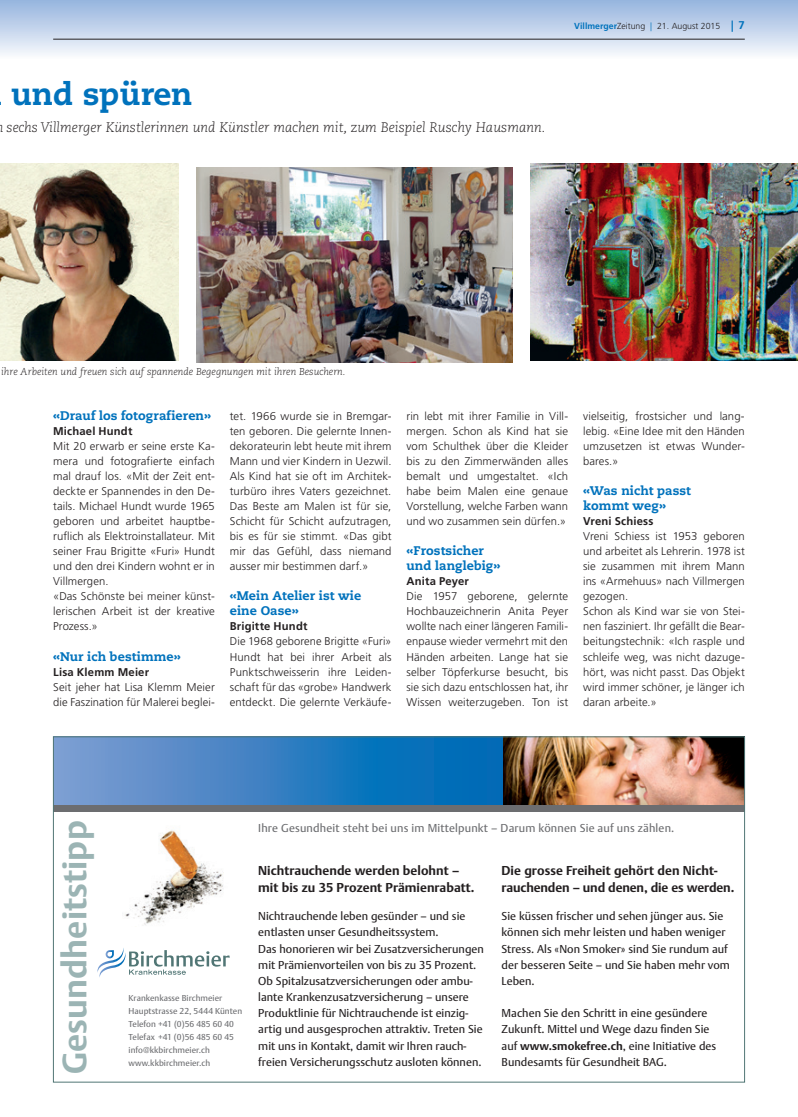
<style>
.page{position:relative;width:798px;height:1117px;background:#fff}
.page>*{position:absolute;margin:0;border:0;box-sizing:border-box;transform-origin:0 0}
.t1{font:700 33.62px "DTL Argo T";letter-spacing:.005em;color:#9bb4b4}
.t2{font:800 31.25px "Caecilia";color:#0072bc}
.t3{font:italic 300 13.75px "Caecilia";color:#231f20}
.t4{font:700 12.75px/16.8px "DTL Argo T";letter-spacing:.005em;color:#231f20}
.t5{font:800 12.5px/15px "Caecilia";letter-spacing:.005em;color:#0072bc}
.t6{font:11.38px/16.1px "DTL Argo T";letter-spacing:.005em;color:#231f20}
.t7{font:11.38px "DTL Argo T";letter-spacing:.015em;color:#6c6d70}
.t8{font:300 11.25px/15px "Frutiger";letter-spacing:.005em;color:#231f20;text-align:justify}
.t9{font:700 11.25px "Frutiger";letter-spacing:.015em;color:#231f20}
.t10{font:italic 300 10px "Caecilia";color:#231f20}
.t11{font:300 8.75px "Frutiger";color:#231f20}
.t12{font:8.5px/13px "DTL Argo T";letter-spacing:.005em;color:#6c6d70}
.s1{font-weight:700;color:#0072bc}
.s2{color:#0072bc}
.s3{font-family:"Myriad";font-weight:700;font-size:11.25px;color:#0072bc}
.s4{font-weight:700;font-size:11.25px;color:#0072bc}
.s5{font-weight:700}
</style>
<div class="page">
<svg style="left:0;top:0;width:797px;height:55px;background:#c2d3ea"></svg>
<hr style="left:53px;top:39px;width:691px;height:1px;background:#231f20">
<img style="left:530px;top:164px;width:267px;height:197px">
<img style="left:0;top:164px;width:179px;height:197px">
<img style="left:196px;top:167px;width:316px;height:195px">
<img style="left:502px;top:738px;width:240px;height:66px">
<svg style="left:97px;top:948px;width:132px;height:29px"></svg>
<svg style="left:55px;top:738px;width:447px;height:66px;background:#3580c2"></svg>
<div style="left:53px;top:804px;width:691px;height:7px;background:#6c6d70"></div>
<img style="left:125px;top:830px;width:99px;height:95px">
<h2 class="t2" style="left:11px;top:75px;width:183px">und spüren</h2>
<p class="t3" style="left:7px;top:120px;width:540px">sechs Villmerger Künstlerinnen und Künstler machen mit, zum Beispiel Ruschy Hausmann.</p>
<p class="t11" style="left:574px;top:21px;width:172px"><span class="s1">Villmerger</span>Zeitung <span class="s2">|</span> 21. August 2015 <span class="s3">|</span> <span class="s4">7</span></p>
<p class="t10" style="left:1px;top:366px;width:346px">ihre Arbeiten und freuen sich auf spannende Begegnungen mit ihren Besuchern.</p>
<p class="t5" style="left:53px;top:408px;width:159px">«Drauf los fotografieren»</p>
<p class="t9" style="left:53px;top:424px;width:81px">Michael Hundt</p>
<p class="t8" style="left:53px;top:439px;width:163px;text-align:left">Mit 20 erwarb er seine erste Ka&shy;mera und fotografierte einfach mal drauf los. «Mit der Zeit ent&shy;deckte er Spannendes in den De&shy;tails. Michael Hundt wurde 1965 geboren und arbeitet hauptbe&shy;ruflich als Elektroinstallateur. Mit seiner Frau Brigitte «Furi» Hundt und den drei Kindern wohnt er in<br>Villmergen.<br>«Das Schönste bei meiner künst&shy;lerischen Arbeit ist der kreative<br>Prozess.»</p>
<p class="t5" style="left:53px;top:648px;width:129px">«Nur ich bestimme»</p>
<p class="t9" style="left:53px;top:664px;width:97px">Lisa Klemm Meier</p>
<p class="t8" style="left:53px;top:679px;width:163px">Seit jeher hat Lisa Klemm Meier die Faszination für Malerei beglei-</p>
<p class="t8" style="left:230px;top:409px;width:163px">tet. 1966 wurde sie in Bremgar&shy;ten geboren. Die gelernte Innen&shy;dekorateurin lebt heute mit ihrem Mann und vier Kindern in Uezwil.<br>Als Kind hat sie oft im Architek&shy;turbüro ihres Vaters gezeichnet.<br>Das Beste am Malen ist für sie, Schicht für Schicht aufzutragen, bis es für sie stimmt. «Das gibt mir das Gefühl, dass niemand ausser mir bestimmen darf.»</p>
<p class="t5" style="left:230px;top:588px;width:133px">«Mein Atelier ist wie eine Oase»</p>
<p class="t9" style="left:230px;top:619px;width:79px">Brigitte Hundt</p>
<p class="t8" style="left:230px;top:634px;width:163px">Die 1968 geborene Brigitte «Furi» Hundt hat bei ihrer Arbeit als Punktschweisserin ihre Leiden&shy;schaft für das «grobe» Handwerk entdeckt. Die gelernte Verkäufe-</p>
<p class="t8" style="left:406px;top:409px;width:163px">rin lebt mit ihrer Familie in Vill&shy;mergen. Schon als Kind hat sie vom Schulthek über die Kleider bis zu den Zimmerwänden alles bemalt und umgestaltet. «Ich habe beim Malen eine genaue Vorstellung, welche Farben wann und wo zusammen sein dürfen.»</p>
<p class="t5" style="left:406px;top:543px;width:95px">«Frostsicher und langlebig»</p>
<p class="t9" style="left:406px;top:574px;width:64px">Anita Peyer</p>
<p class="t8" style="left:406px;top:589px;width:163px">Die 1957 geborene, gelernte Hochbauzeichnerin Anita Peyer wollte nach einer längeren Famili&shy;enpause wieder vermehrt mit den Händen arbeiten. Lange hat sie selber Töpferkurse besucht, bis sie sich dazu entschlossen hat, ihr Wissen weiterzugeben. Ton ist</p>
<p class="t8" style="left:583px;top:409px;width:163px">vielseitig, frostsicher und lang&shy;lebig. «Eine Idee mit den Händen umzusetzen ist etwas Wunder&shy;bares.»</p>
<p class="t5" style="left:583px;top:483px;width:109px">«Was nicht passt kommt weg»</p>
<p class="t9" style="left:583px;top:514px;width:72px">Vreni Schiess</p>
<p class="t8" style="left:583px;top:529px;width:163px;text-align:left">Vreni Schiess ist 1953 geboren und arbeitet als Lehrerin. 1978 ist sie zusammen mit ihrem Mann ins «Armehuus» nach Villmergen gezogen.<br>Schon als Kind war sie von Stei&shy;nen fasziniert. Ihr gefällt die Bear&shy;beitungstechnik: «Ich rasple und schleife weg, was nicht dazuge&shy;hört, was nicht passt. Das Objekt wird immer schöner, je länger ich daran arbeite.»</p>
<h1 class="t1" style="left:55px;top:1073px;width:255px;rotate:-90deg">Gesundheitstipp</h1>
<p class="t12" style="left:128px;top:991px;width:115px">Krankenkasse Birchmeier<br>Hauptstrasse 22, 5444 Künten<br>Telefon +41 (0)56 485 60 40<br>Telefax +41 (0)56 485 60 45 info@kkbirchmeier.ch www.kkbirchmeier.ch</p>
<p class="t7" style="left:258px;top:820px;width:417px">Ihre Gesundheit steht bei uns im Mittelpunkt – Darum können Sie auf uns zählen.</p>
<p class="t4" style="left:258px;top:861px;width:218px">Nichtrauchende werden belohnt – mit bis zu 35 Prozent Prämienrabatt.</p>
<p class="t6" style="left:258px;top:907px;width:227px">Nichtrauchende leben gesünder – und sie entlasten unser Gesundheitssystem.<br>Das honorieren wir bei Zusatzversicherungen mit Prämienvorteilen von bis zu 35 Prozent.<br>Ob Spitalzusatzversicherungen oder ambu&shy;lante Krankenzusatzversicherung – unsere Produktlinie für Nichtrauchende ist einzig&shy;artig und ausgesprochen attraktiv. Treten Sie mit uns in Kontakt, damit wir Ihren rauch&shy;freien Versicherungsschutz ausloten können.</p>
<p class="t4" style="left:501px;top:861px;width:234px">Die grosse Freiheit gehört den Nicht&shy;rauchenden – und denen, die es werden.</p>
<p class="t6" style="left:501px;top:907px;width:230px">Sie küssen frischer und sehen jünger aus. Sie können sich mehr leisten und haben weniger Stress. Als «Non Smoker» sind Sie rundum auf der besseren Seite – und Sie haben mehr vom Leben.</p>
<p class="t6" style="left:501px;top:1004px;width:216px">Machen Sie den Schritt in eine gesündere<br>Zukunft. Mittel und Wege dazu finden Sie auf <span class="s5">www.smokefree.ch</span>, eine Initiative des</p>
<p class="t6" style="left:501px;top:1053px;width:167px">Bundesamts für Gesundheit BAG.</p>
</div>
